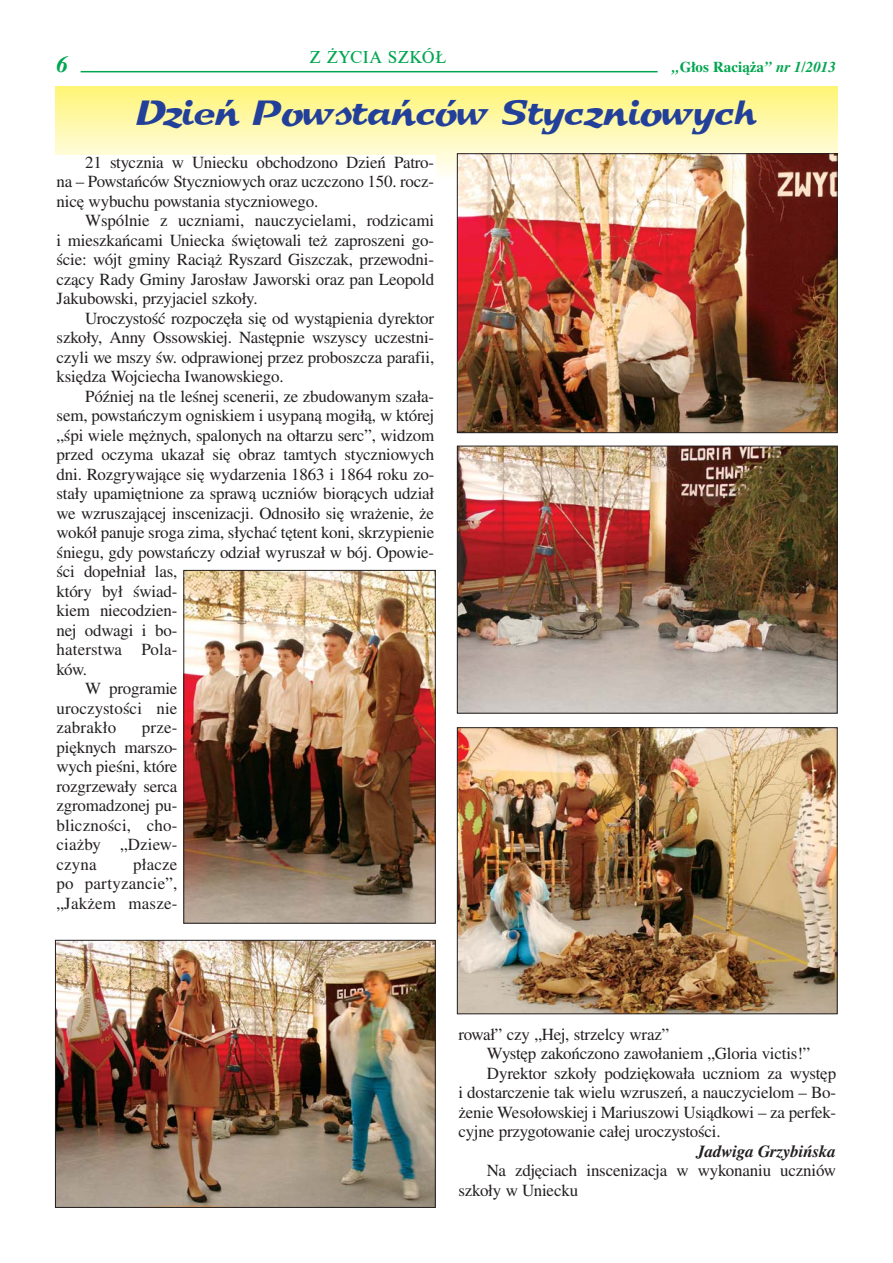
<style>
.page{position:relative;width:893px;height:1263px;background:#fff}
.page>*{position:absolute;margin:0;border:0;box-sizing:border-box;transform-origin:0 0}
.t1{font:36px "EFN Rondo";letter-spacing:-.015em;color:#223f9a}
.t2{font:italic 700 21px "Ptimes";color:#00a650}
.t3{font:18px "Nimbus Rom DCE";letter-spacing:.025em;color:#00a650}
.t4{font:16.95px/19.5px "Nimbus Rom No 9 LCE";letter-spacing:-.01em;color:#231f20;text-align:justify}
.t5{font:16.95px "Nimbus Rom No 9 LCE";letter-spacing:.01em;color:#231f20}
.t6{font:16.95px "Nimbus Rom No 9 LCE Med Ita";letter-spacing:-.01em;color:#231f20}
.t7{font:700 13.5px "Ptimes";color:#00a650}
.s1{font-style:italic}
</style>
<div class="page">
<hr style="left:81px;top:71px;width:577px;height:1px;background:#00a650">
<div style="left:55px;top:87px;width:782px;height:90px;background:linear-gradient(to bottom,#fff577,#fffef7)"></div>
<div style="left:55px;top:155px;width:381px;height:768px;background:#fff"></div>
<img style="left:459px;top:155px;width:376px;height:276px">
<div style="left:457px;top:153px;width:380px;height:280px;border:1px solid #231f20"></div>
<img style="left:459px;top:448px;width:376px;height:264px">
<div style="left:457px;top:446px;width:380px;height:268px;border:1px solid #231f20"></div>
<img style="left:459px;top:729px;width:376px;height:283px">
<div style="left:457px;top:727px;width:380px;height:287px;border:1px solid #231f20"></div>
<img style="left:185px;top:572px;width:249px;height:350px">
<div style="left:183px;top:570px;width:253px;height:354px;border:1px solid #231f20"></div>
<img style="left:57px;top:942px;width:377px;height:264px">
<div style="left:55px;top:940px;width:381px;height:268px;border:1px solid #231f20"></div>
<p class="t3" style="left:309px;top:50px;width:138px">Z ŻYCIA SZKÓŁ</p>
<p class="t2" style="left:57px;top:55px;width:13px">6</p>
<p class="t7" style="left:672px;top:62px;width:165px"><span class="s1">„</span>G∏os Racià˝a<span class="s1">” nr 1/2013</span></p>
<h1 class="t1" style="left:136px;top:91px;width:623px">Dzień Po wstań ców Stycz nio wych</h1>
<p class="t4" style="left:57px;top:154px;width:379px;text-indent:28px">21 stycz nia w Uniec ku ob cho dzo no Dzień Pa tro - na – Po wstań ców Stycz nio wych oraz uczczo no 150. rocz - ni cę wy bu chu po wsta nia stycz nio we go.</p>
<p class="t4" style="left:57px;top:213px;width:379px;text-indent:28px">Wspól nie z ucznia mi, na uczy cie la mi, ro dzi ca mi i miesz kań ca mi Uniec ka świę to wa li też za pro sze ni go - ście: wójt gmi ny Ra ciąż Ry szard Gisz czak, prze wod ni - czą cy Ra dy Gmi ny Ja ro sław Ja wor ski oraz pan Le opold Ja ku bow ski, przy ja ciel szko ły.</p>
<p class="t4" style="left:57px;top:310px;width:379px;text-indent:28px">Uro czy stość roz po czę ła się od wy stą pie nia dy rek tor szko ły, An ny Ossow skiej. Na stęp nie wszy scy uczest ni - czy li we mszy św. od pra wio nej przez pro bosz cza pa ra fii, księ dza Woj cie cha Iwa now skie go.</p>
<p class="t4" style="left:85px;top:388px;width:351px">Póź niej na tle le śnej sce ne rii, ze zbu do wa nym sza ła -</p>
<p class="t4" style="left:57px;top:408px;width:379px">sem, po wstań czym ogni skiem i usy pa ną mo gi łą, w któ rej</p>
<p class="t4" style="left:57px;top:427px;width:379px">„śpi wie le męż nych, spa lo nych na oł ta rzu serc”, wi dzom</p>
<p class="t4" style="left:57px;top:447px;width:379px">przed oczy ma uka zał się ob raz tam tych stycz nio wych</p>
<p class="t4" style="left:57px;top:466px;width:379px">dni. Roz gry wa ją ce się wy da rze nia 1863 i 1864 ro ku zo -</p>
<p class="t4" style="left:57px;top:486px;width:379px">sta ły upa mięt nio ne za spra wą uczniów bio rą cych udział</p>
<p class="t4" style="left:57px;top:505px;width:379px">we wzru sza ją cej in sce ni za cji. Od no si ło się wra że nie, że</p>
<p class="t4" style="left:57px;top:525px;width:379px">wo kół pa nu je sro ga zi ma, sły chać tę tent ko ni, skrzy pie nie</p>
<p class="t4" style="left:57px;top:544px;width:379px">śnie gu, gdy po wstań czy odział wy ru szał w bój. Opo wie -</p>
<p class="t4" style="left:57px;top:564px;width:122px">ści do peł niał las,</p>
<p class="t4" style="left:57px;top:583px;width:122px">któ ry był świad -</p>
<p class="t4" style="left:57px;top:603px;width:122px">kiem nie co dzien -</p>
<p class="t4" style="left:57px;top:622px;width:122px">nej od wa gi i bo -</p>
<p class="t5" style="left:57px;top:644px;width:122px">ha ter stwa Po la -</p>
<p class="t4" style="left:57px;top:661px;width:32px">ków.</p>
<p class="t4" style="left:85px;top:681px;width:94px">W pro gra mie</p>
<p class="t5" style="left:57px;top:702px;width:122px">uro czy sto ści nie</p>
<p class="t4" style="left:57px;top:720px;width:61px">za bra kło</p>
<p class="t4" style="left:57px;top:720px;width:122px;text-indent:85px">prze - pięk nych mar szo - wych pie śni, któ re roz grze wa ły ser ca zgro ma dzo nej pu - blicz no ści, cho - ciaż by „Dziew - czy na</p>
<p class="t4" style="left:57px;top:856px;width:122px;text-indent:77px">pła cze po par ty zan cie”, „Jak żem ma sze -</p>
<p class="t4" style="left:458px;top:1026px;width:212px">ro wał” czy „Hej, strzel cy wraz”</p>
<p class="t4" style="left:487px;top:1046px;width:325px">Wy stęp za koń czo no za wo ła niem „Glo ria vic tis!”</p>
<p class="t4" style="left:487px;top:1065px;width:351px">Dy rek tor szko ły po dzię ko wa ła uczniom za wy stęp</p>
<p class="t4" style="left:458px;top:1085px;width:379px">i do star cze nie tak wie lu wzru szeń, a na uczy cie lom – Bo -</p>
<p class="t4" style="left:458px;top:1104px;width:379px">że nie We so łow skiej i Ma riu szo wi Usiąd ko wi – za per fek -</p>
<p class="t4" style="left:458px;top:1124px;width:264px">cyj ne przy go to wa nie ca łej uro czy sto ści.</p>
<p class="t6" style="left:696px;top:1145px;width:141px">Ja dwi ga Grzy biń ska</p>
<p class="t4" style="left:458px;top:1163px;width:379px;text-indent:28px">Na zdję ciach in sce ni za cja w wy ko na niu uczniów szko ły w Uniec ku</p>
</div>
